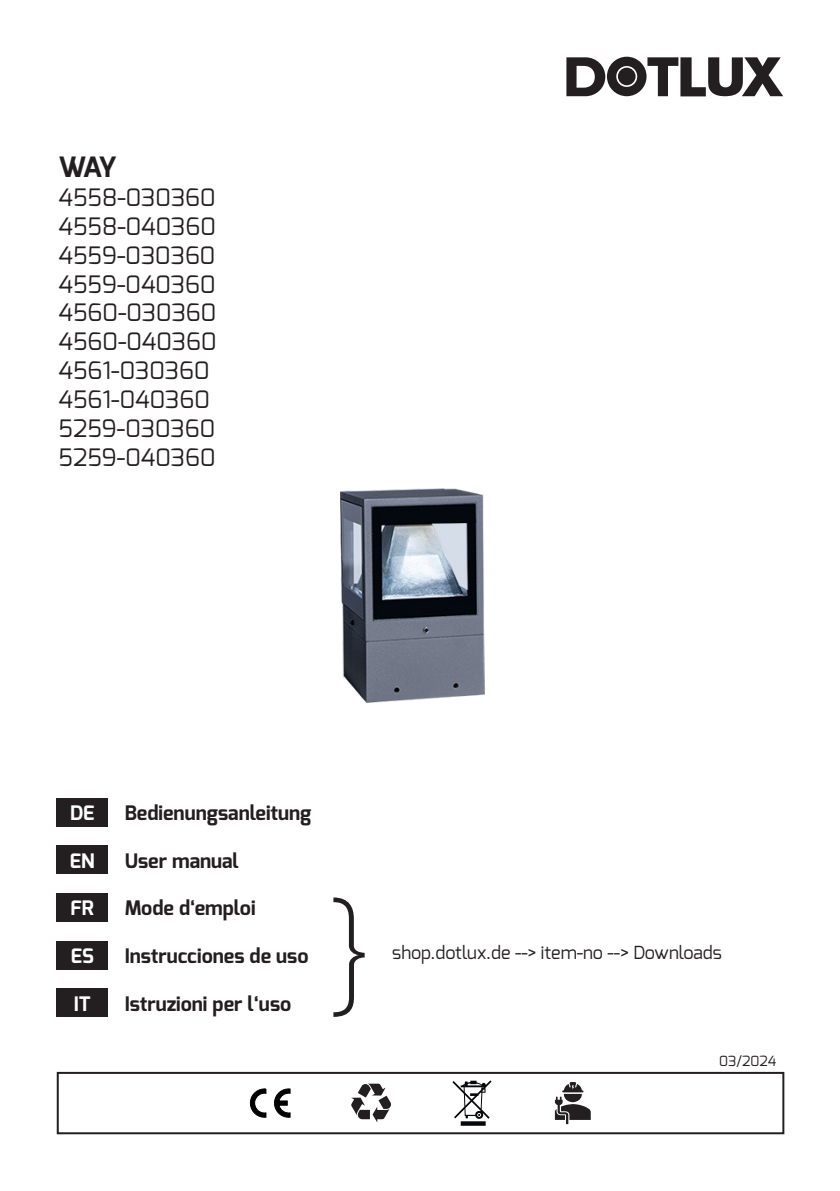
<style>
.page{position:relative;width:840px;height:1191px;background:#fff}
.page>*{position:absolute;margin:0;border:0;box-sizing:border-box;transform-origin:0 0}
.t1{font:700 28px "Exo";color:#231f20}
.t2{font:24px/28.8px "Exo";color:#231f20}
.t3{font:700 20px "Exo";color:#231f20}
.t4{font:700 20px "Exo";color:#fff}
.t5{font:18px "Exo";color:#231f20}
.t6{font:14px "Exo";color:#231f20}
</style>
<div class="page">
<svg style="left:566px;top:57px;width:216px;height:39px"></svg>
<div style="left:617px;top:68px;width:18px;height:17px;background:#231f20;border-radius:50%"></div>
<div style="left:57px;top:798px;width:51px;height:28px;background:#231f20"></div>
<div style="left:57px;top:845px;width:51px;height:29px;background:#231f20"></div>
<div style="left:57px;top:893px;width:51px;height:28px;background:#231f20"></div>
<div style="left:57px;top:941px;width:51px;height:28px;background:#231f20"></div>
<div style="left:57px;top:988px;width:51px;height:29px;background:#231f20"></div>
<div style="left:57px;top:1071px;width:726px;height:63px;border:2px solid #231f20"></div>
<svg style="left:333px;top:897px;width:31px;height:120px"></svg>
<svg style="left:249px;top:1088px;width:17px;height:30px"></svg>
<svg style="left:274px;top:1088px;width:16px;height:29px"></svg>
<svg style="left:452px;top:1080px;width:39px;height:45px"></svg>
<svg style="left:351px;top:1083px;width:40px;height:39px"></svg>
<svg style="left:554px;top:1082px;width:36px;height:42px"></svg>
<img style="left:340px;top:488px;width:145px;height:215px">
<p class="t1" style="left:59px;top:149px;width:60px">WAY</p>
<p class="t2" style="left:59px;top:183px;width:159px">4558-030360<br>4558-040360<br>4559-030360<br>4559-040360<br>4560-030360<br>4560-040360<br>4561-030360<br>4561-040360<br>5259-030360<br>5259-040360</p>
<p class="t4" style="left:70px;top:800px;width:26px">DE</p>
<p class="t4" style="left:70px;top:847px;width:26px">EN</p>
<p class="t4" style="left:70px;top:895px;width:25px">FR</p>
<p class="t4" style="left:71px;top:943px;width:25px">ES</p>
<p class="t4" style="left:74px;top:990px;width:18px">IT</p>
<p class="t3" style="left:125px;top:800px;width:188px">Bedienungsanleitung</p>
<p class="t3" style="left:125px;top:847px;width:115px">User manual</p>
<p class="t3" style="left:125px;top:895px;width:132px">Mode d‘emploi</p>
<p class="t3" style="left:125px;top:943px;width:185px">Instrucciones de uso</p>
<p class="t3" style="left:125px;top:990px;width:168px">Istruzioni per l‘uso</p>
<p class="t5" style="left:392px;top:941px;width:331px">shop.dotlux.de --&gt; item-no --&gt; Downloads</p>
<p class="t6" style="left:718px;top:1052px;width:59px">03/2024</p>
</div>
